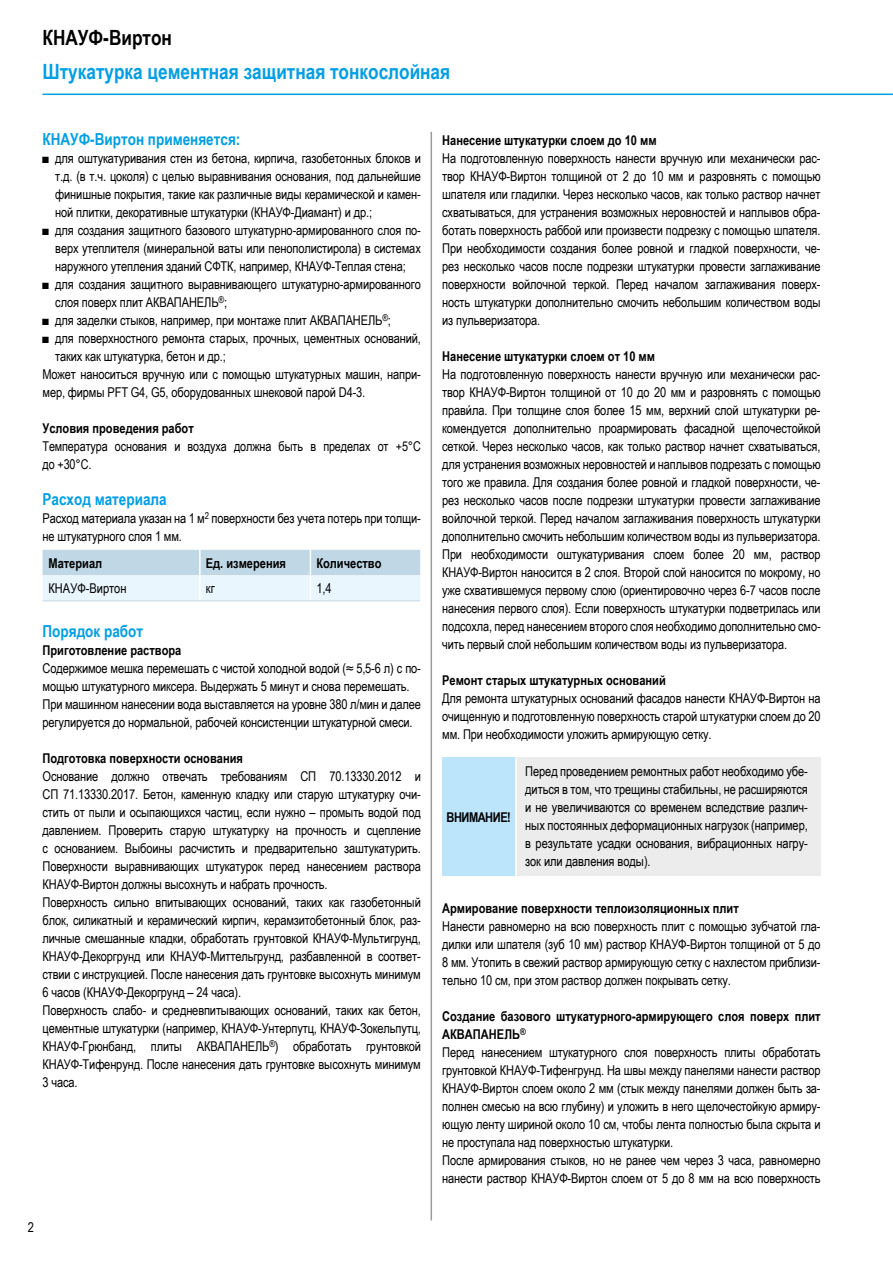
<style>
.page{position:relative;width:893px;height:1263px;background:#fff}
.page>*{position:absolute;margin:0;border:0;box-sizing:border-box;transform-origin:0 0}
.t1{font:700 21px "Arial Narrow";color:#009ee3}
.t2{font:700 21px "Arial Narrow";color:#000}
.t3{font:700 16.5px "Arial Narrow";color:#009ee3}
.t4{font:13.5px/18px "Arial Narrow";letter-spacing:-.01em;color:#000;text-align:justify}
.t5{font:700 13.5px "Arial Narrow";color:#000}
.t6{font:700 13.5px "Arial Narrow";letter-spacing:-.035em;color:#000}
.s1{font-weight:700}
</style>
<div class="page">
<hr style="left:43px;top:94px;width:850px;height:1px;background:#009ee3">
<hr style="left:431px;top:132px;width:1px;height:1088px;background:#9c9c9d">
<svg style="left:43px;top:550px;width:378px;height:50px;background:#d5e7f1"></svg>
<hr style="left:420px;top:575px;width:2px;height:26px;background:#fff">
<hr style="left:43px;top:600px;width:157px;height:1px;background:#c0d8e6">
<hr style="left:200px;top:600px;width:110px;height:1px;background:#c0d8e6">
<hr style="left:310px;top:600px;width:110px;height:1px;background:#c0d8e6">
<div style="left:442px;top:757px;width:74px;height:119px;background:#bce4fa"></div>
<div style="left:516px;top:757px;width:305px;height:119px;background:#ececec"></div>
<hr style="left:515px;top:757px;width:2px;height:119px;background:#fff">
<h1 class="t2" style="left:43px;top:22px;width:131px">КНАУФ-Виртон</h1>
<h1 class="t1" style="left:43px;top:56px;width:409px">Штукатурка цементная защитная тонкослойная</h1>
<p class="t3" style="left:43px;top:127px;width:199px">КНАУФ-Виртон применяется:</p>
<p class="t4" style="left:55px;top:149px;width:367px;text-indent:-13px">■ для оштукатуривания стен из бетона, кирпича, газобетонных блоков и т.д. (в т.ч. цоколя) с целью выравнивания основания, под дальнейшие финишные покрытия, такие как различные виды керамической и камен&shy;ной плитки, декоративные штукатурки (КНАУФ-Диамант) и др.;</p>
<p class="t4" style="left:55px;top:221px;width:367px;text-indent:-13px">■ для создания защитного базового штукатурно-армированного слоя по&shy;верх утеплителя (минеральной ваты или пенополистирола) в системах наружного утепления зданий СФТК, например, КНАУФ-Теплая стена;</p>
<p class="t4" style="left:55px;top:275px;width:367px;text-indent:-13px">■ для создания защитного выравнивающего штукатурно-армированного слоя поверх плит АКВАПАНЕЛЬ<sup>®</sup>;</p>
<p class="t4" style="left:43px;top:311px;width:350px">■ для заделки стыков, например, при монтаже плит АКВАПАНЕЛЬ<sup>®</sup>;</p>
<p class="t4" style="left:43px;top:329px;width:380px">■ для поверхностного ремонта старых, прочных, цементных оснований,</p>
<p class="t4" style="left:55px;top:347px;width:172px">таких как штукатурка, бетон и др.;</p>
<p class="t4" style="left:43px;top:365px;width:380px">Может наноситься вручную или с помощью штукатурных машин, напри-</p>
<p class="t4" style="left:43px;top:383px;width:324px">мер, фирмы PFT G4, G5, оборудованных шнековой парой D4-3.</p>
<p class="t5" style="left:43px;top:418px;width:153px">Условия проведения работ</p>
<p class="t4" style="left:43px;top:437px;width:380px">Температура основания и воздуха должна быть в пределах от +5°С до +30°С.</p>
<p class="t3" style="left:43px;top:487px;width:126px">Расход материала</p>
<p class="t4" style="left:43px;top:509px;width:380px">Расход материала указан на 1 м<sup>2</sup> поверхности без учета потерь при толщи&shy;не штукатурного слоя 1 мм.</p>
<p class="t5" style="left:49px;top:553px;width:55px">Материал</p>
<p class="t5" style="left:206px;top:553px;width:82px">Ед. измерения</p>
<p class="t5" style="left:316px;top:553px;width:67px">Количество</p>
<p class="t4" style="left:49px;top:579px;width:80px">КНАУФ-Виртон</p>
<p class="t4" style="left:206px;top:579px;width:10px">кг</p>
<p class="t4" style="left:316px;top:579px;width:17px">1,4</p>
<p class="t3" style="left:43px;top:619px;width:102px">Порядок работ</p>
<p class="t5" style="left:43px;top:640px;width:140px">Приготовление раствора</p>
<p class="t4" style="left:43px;top:659px;width:380px;text-align:left">Содержимое мешка перемешать с чистой холодной водой (≈ 5,5-6 л) с по&shy;мощью штукатурного миксера. Выдержать 5 минут и снова перемешать.<br>При машинном нанесении вода выставляется на уровне 380 л/мин и далее регулируется до нормальной, рабочей консистенции штукатурной смеси.</p>
<p class="t5" style="left:43px;top:748px;width:202px">Подготовка поверхности основания</p>
<p class="t4" style="left:43px;top:767px;width:380px;text-align:left">Основание должно отвечать требованиям СП 70.13330.2012 и СП 71.13330.2017. Бетон, каменную кладку или старую штукатурку очи&shy;стить от пыли и осыпающихся частиц, если нужно – промыть водой под давлением. Проверить старую штукатурку на прочность и сцепление с основанием. Выбоины расчистить и предварительно заштукатурить.<br>Поверхности выравнивающих штукатурок перед нанесением раствора КНАУФ-Виртон должны высохнуть и набрать прочность.<br>Поверхность сильно впитывающих оснований, таких как газобетонный блок, силикатный и керамический кирпич, керамзитобетонный блок, раз&shy;личные смешанные кладки, обработать грунтовкой КНАУФ-Мультигрунд, КНАУФ-Декоргрунд или КНАУФ-Миттельгрунд, разбавленной в соответ&shy;ствии с инструкцией. После нанесения дать грунтовке высохнуть минимум 6 часов (КНАУФ-Декоргрунд – 24 часа).<br>Поверхность слабо- и средневпитывающих оснований, таких как бетон, цементные штукатурки (например, КНАУФ-Унтерпутц, КНАУФ-Зокельпутц, КНАУФ-Грюнбанд, плиты АКВАПАНЕЛЬ<sup>®</sup>) обработать грунтовкой КНАУФ-Тифенрунд. После нанесения дать грунтовке высохнуть минимум 3 часа.</p>
<p class="t4" style="left:28px;top:1218px;width:8px">2</p>
<p class="t5" style="left:442px;top:130px;width:216px">Нанесение штукатурки слоем до 10 мм</p>
<p class="t4" style="left:442px;top:149px;width:380px">На подготовленную поверхность нанести вручную или механически рас&shy;твор КНАУФ-Виртон толщиной от 2 до 10 мм и разровнять с помощью шпателя или гладилки. Через несколько часов, как только раствор начнет схватываться, для устранения возможных неровностей и наплывов обра&shy;ботать поверхность раббой или произвести подрезку с помощью шпателя.<br>При необходимости создания более ровной и гладкой поверхности, че&shy;рез несколько часов после подрезки штукатурки провести заглаживание поверхности войлочной теркой. Перед началом заглаживания поверх&shy;ность штукатурки дополнительно смочить небольшим количеством воды из пульверизатора.</p>
<p class="t5" style="left:442px;top:346px;width:214px">Нанесение штукатурки слоем от 10 мм</p>
<p class="t4" style="left:442px;top:365px;width:380px">На подготовленную поверхность нанести вручную или механически рас&shy;твор КНАУФ-Виртон толщиной от 10 до 20 мм и разровнять с помощью правила. При толщине слоя более 15 мм, верхний слой штукатурки ре&shy;комендуется дополнительно проармировать фасадной щелочестойкой сеткой. Через несколько часов, как только раствор начнет схватываться, для устранения возможных неровностей и наплывов подрезать с помощью того же правила. Для создания более ровной и гладкой поверхности, че&shy;рез несколько часов после подрезки штукатурки провести заглаживание войлочной теркой. Перед началом заглаживания поверхность штукатурки дополнительно смочить небольшим количеством воды из пульверизатора.<br>При необходимости оштукатуривания слоем более 20 мм, раствор КНАУФ-Виртон наносится в 2 слоя. Второй слой наносится по мокрому, но уже схватившемуся первому слою (ориентировочно через 6-7 часов после нанесения первого слоя). Если поверхность штукатурки подветрилась или подсохла, перед нанесением второго слоя необходимо дополнительно смо&shy;чить первый слой небольшим количеством воды из пульверизатора.</p>
<p class="t5" style="left:442px;top:670px;width:225px">Ремонт старых штукатурных оснований</p>
<p class="t4" style="left:442px;top:689px;width:380px">Для ремонта штукатурных оснований фасадов нанести КНАУФ-Виртон на очищенную и подготовленную поверхность старой штукатурки слоем до 20 мм. При необходимости уложить армирующую сетку.</p>
<p class="t4" style="left:467px;top:401px;width:5px">´</p>
<p class="t4" style="left:525px;top:761px;width:284px">Перед проведением ремонтных работ необходимо убе&shy;диться в том, что трещины стабильны, не расширяются и не увеличиваются со временем вследствие различ&shy;ных постоянных деформационных нагрузок (например, в результате усадки основания, вибрационных нагру&shy;зок или давления воды).</p>
<p class="t5" style="left:442px;top:898px;width:298px">Армирование поверхности теплоизоляционных плит</p>
<p class="t4" style="left:442px;top:917px;width:380px">Нанести равномерно на всю поверхность плит с помощью зубчатой гла&shy;дилки или шпателя (зуб 10 мм) раствор КНАУФ-Виртон толщиной от 5 до 8 мм. Утопить в свежий раствор армирующую сетку с нахлестом приблизи&shy;тельно 10 см, при этом раствор должен покрывать сетку.</p>
<p class="t4" style="left:442px;top:1007px;width:380px;text-align:left"><span class="s1">Создание базового штукатурного-армирующего слоя поверх плит АКВАПАНЕЛЬ</span><sup>®<br></sup>Перед нанесением штукатурного слоя поверхность плиты обработать грунтовкой КНАУФ-Тифенгрунд. На швы между панелями нанести раствор КНАУФ-Виртон слоем около 2 мм (стык между панелями должен быть за&shy;полнен смесью на всю глубину) и уложить в него щелочестойкую армиру&shy;ющую ленту шириной около 10 см, чтобы лента полностью была скрыта и не проступала над поверхностью штукатурки.<br>После армирования стыков, но не ранее чем через 3 часа, равномерно нанести раствор КНАУФ-Виртон слоем от 5 до 8 мм на всю поверхность</p>
<p class="t6" style="left:446px;top:807px;width:66px">ВНИМАНИЕ!</p>
</div>
